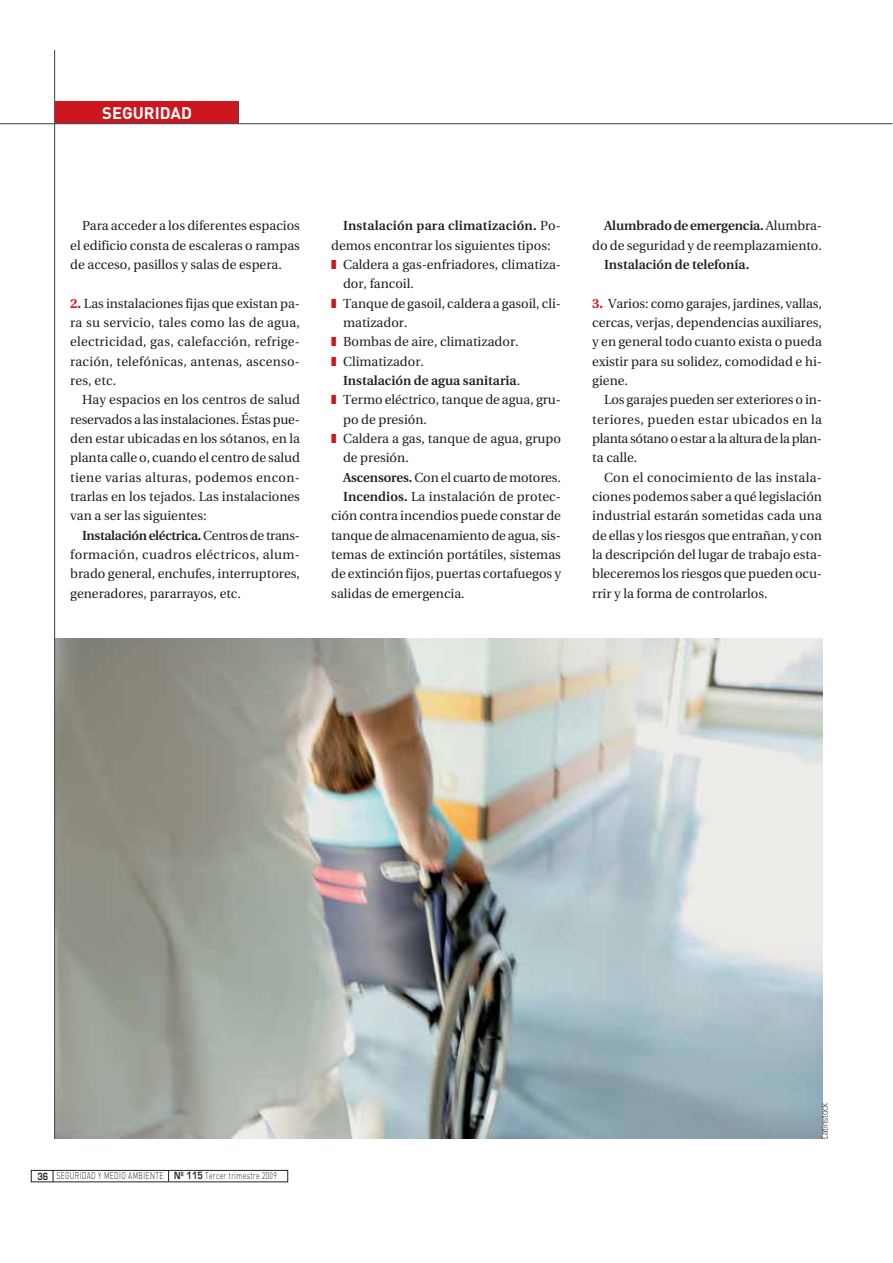
<style>
.page{position:relative;width:893px;height:1263px;background:#fff}
.page>*{position:absolute;margin:0;border:0;box-sizing:border-box;transform-origin:0 0}
.t1{font:700 16.5px "DIN";color:#fff}
.t2{font:13.05px/19.4px "Utopia";color:#231f20;text-align:justify}
.t3{font:600 13.05px "Utopia";color:#231f20}
.t4{font:300 9.6px "DIN";letter-spacing:.05em;color:#231f20;scale:.7 1}
.t5{font:300 8.25px "Vectora LT";color:#231f20}
.s1{font-weight:700;color:#cd171e}
.s2{font-weight:600}
.s3{font-weight:400}
.s4{color:#cd171e}
.s5{font-family:"Eurostile";font-weight:600}
</style>
<div class="page">
<div style="left:55px;top:102px;width:184px;height:22px;background:#cd171e"></div>
<hr style="left:0;top:123px;width:892px;height:1px;background:#455560">
<div style="left:31px;top:1170px;width:257px;height:12px;border:1px solid #231f20"></div>
<svg style="left:53px;top:1170px;width:1px;height:12px"></svg>
<svg style="left:168px;top:1170px;width:1px;height:12px"></svg>
<img style="left:55px;top:638px;width:767px;height:500px">
<hr style="left:54px;top:50px;width:1px;height:1089px;background:#455560">
<p class="t1" style="left:102px;top:108px;width:91px">SEGURIDAD</p>
<p class="t2" style="left:70px;top:217px;width:231px;text-indent:12px">Para acceder a los diferentes espacios el edificio consta de escaleras o rampas de acceso, pasillos y salas de espera.</p>
<p class="t2" style="left:70px;top:295px;width:231px"><span class="s1">2.</span> Las instalaciones fijas que existan pa&shy;ra su servicio, tales como las de agua, electricidad, gas, calefacción, refrige&shy;ración, telefónicas, antenas, ascenso&shy;res, etc.</p>
<p class="t2" style="left:70px;top:391px;width:231px;text-indent:12px">Hay espacios en los centros de salud reservados a las instalaciones. Éstas pue&shy;den estar ubicadas en los sótanos, en la planta calle o, cuando el centro de salud tiene varias alturas, podemos encon&shy;trarlas en los tejados. Las instalaciones van a ser las siguientes:</p>
<p class="t2" style="left:70px;top:527px;width:231px;text-indent:12px"><span class="s2">Instalación eléctrica.</span> Centros de trans&shy;formación, cuadros eléctricos, alum&shy;brado general, enchufes, interruptores, generadores, pararrayos, etc.</p>
<p class="t3" style="left:343px;top:221px;width:219px">Instalación para climatización. <span class="s3">Po-</span></p>
<p class="t2" style="left:331px;top:237px;width:221px">demos encontrar los siguientes tipos:</p>
<p class="t2" style="left:331px;top:256px;width:231px"><span class="s4">❚</span> Caldera a gas-enfriadores, climatiza-</p>
<p class="t2" style="left:343px;top:275px;width:72px">dor, fancoil.</p>
<p class="t2" style="left:331px;top:295px;width:231px"><span class="s4">❚</span> Tanque de gasoil, caldera a gasoil, cli-</p>
<p class="t2" style="left:343px;top:314px;width:66px">matizador.</p>
<p class="t2" style="left:331px;top:333px;width:189px"><span class="s4">❚</span> Bombas de aire, climatizador.</p>
<p class="t2" style="left:331px;top:353px;width:94px"><span class="s4">❚</span> Climatizador.</p>
<p class="t3" style="left:343px;top:375px;width:179px">Instalación de agua sanitaria<span class="s3">.</span></p>
<p class="t2" style="left:331px;top:391px;width:231px"><span class="s4">❚</span> Termo eléctrico, tanque de agua, gru-</p>
<p class="t2" style="left:343px;top:411px;width:85px">po de presión.</p>
<p class="t2" style="left:331px;top:430px;width:231px"><span class="s4">❚</span> Caldera a gas, tanque de agua, grupo</p>
<p class="t2" style="left:343px;top:449px;width:67px">de presión.</p>
<p class="t2" style="left:343px;top:469px;width:219px"><span class="s2">Ascensores.</span> Con el cuarto de motores.</p>
<p class="t2" style="left:343px;top:488px;width:219px"><span class="s2">Incendios.</span> La instalación de protec-</p>
<p class="t2" style="left:331px;top:507px;width:231px">ción contra incendios puede constar de</p>
<p class="t2" style="left:331px;top:527px;width:231px">tanque de almacenamiento de agua, sis-</p>
<p class="t2" style="left:331px;top:546px;width:231px">temas de extinción portátiles, sistemas</p>
<p class="t2" style="left:331px;top:565px;width:231px">de extinción fijos, puertas cortafuegos y</p>
<p class="t2" style="left:331px;top:585px;width:135px">salidas de emergencia.</p>
<p class="t2" style="left:592px;top:217px;width:231px;text-align:right"><span class="s2">Alumbrado de emergencia.</span> Alumbra&shy;do de seguridad y de reemplazamiento.</p>
<p class="t3" style="left:604px;top:259px;width:147px">Instalación de telefonía.</p>
<p class="t2" style="left:592px;top:295px;width:231px"><span class="s1">3.</span> Varios: como garajes, jardines, vallas, cercas, verjas, dependencias auxiliares, y en general todo cuanto exista o pueda existir para su solidez, comodidad e hi&shy;giene.</p>
<p class="t2" style="left:592px;top:391px;width:231px;text-indent:12px">Los garajes pueden ser exteriores o in&shy;teriores, pueden estar ubicados en la planta sótano o estar a la altura de la plan&shy;ta calle.</p>
<p class="t2" style="left:592px;top:469px;width:231px;text-indent:12px">Con el conocimiento de las instala&shy;ciones podemos saber a qué legislación industrial estarán sometidas cada una de ellas y los riesgos que entrañan, y con la descripción del lugar de trabajo esta&shy;bleceremos los riesgos que pueden ocu&shy;rrir y la forma de controlarlos.</p>
<p class="t4" style="left:37px;top:1173px;width:344px"><span class="s5">36</span> SEGURIDAD Y MEDIO AMBIENTE <span class="s5">Nº 115</span> Tercer trimestre 2009</p>
<p class="t5" style="left:821px;top:1139px;width:38px;rotate:-90deg">Latinstock</p>
</div>
